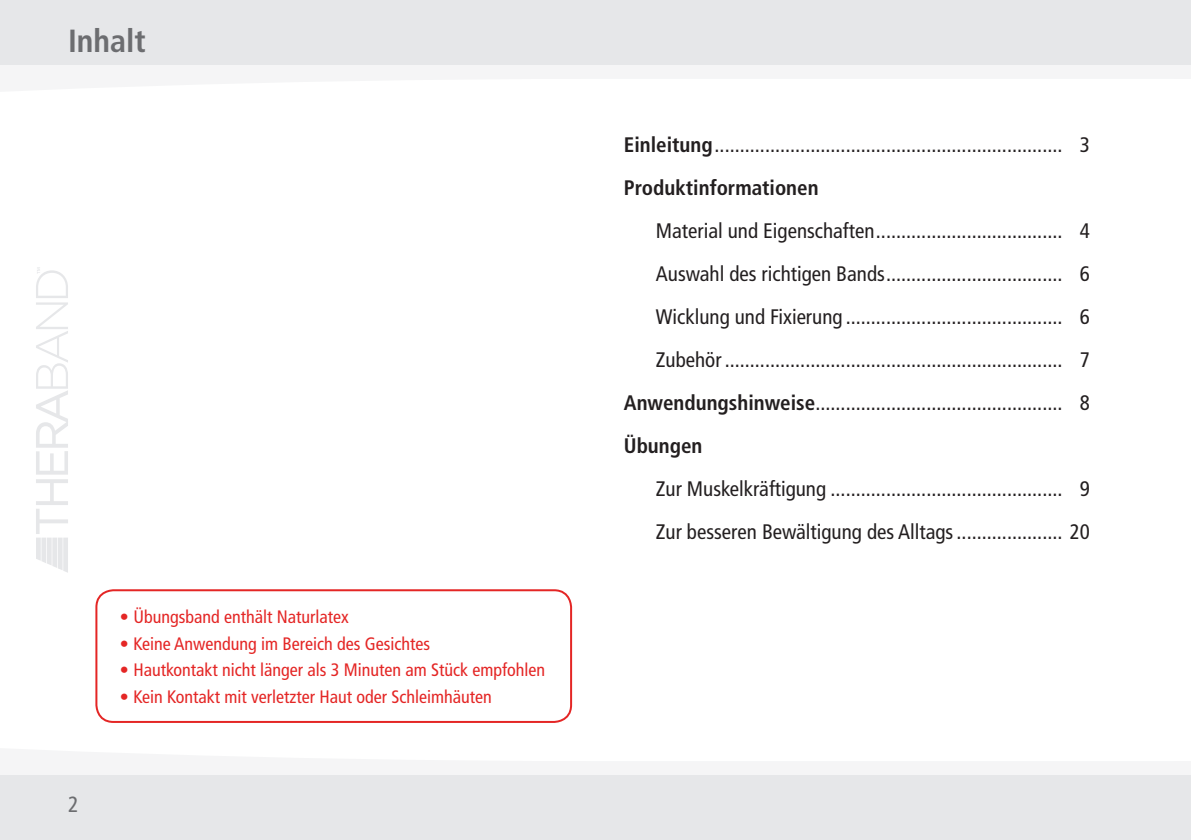
<style>
.page{position:relative;width:1191px;height:840px;background:#fff}
.page>*{position:absolute;margin:0;border:0;box-sizing:border-box;transform-origin:0 0}
.t1{font:700 condensed 32px "Frutiger LT Std";color:#6c6d70}
.t2{font:condensed 22px "Frutiger LT Std";color:#6c6d70}
.t3{font:condensed 21px/43px "Frutiger LT Std";color:#231f20}
.t4{font:700 condensed 21px "Frutiger LT Std";color:#231f20}
.t5{font:condensed 18px "Frutiger LT Std";color:#e42625}
.s1{font-weight:700}
</style>
<div class="page">
<div style="left:0;top:0;width:1191px;height:65px;background:#e6e7e9"></div>
<div style="left:0;top:65px;width:1191px;height:28px;background:#f5f5f6"></div>
<div style="left:0;top:775px;width:1191px;height:64px;background:#e6e7e9"></div>
<div style="left:0;top:746px;width:1191px;height:28px;background:#f5f5f6"></div>
<svg style="left:36px;top:267px;width:32px;height:305px"></svg>
<div style="left:95px;top:589px;width:477px;height:133px;border:2px solid #e42625;border-radius:17px"></div>
<h1 class="t1" style="left:68px;top:22px;width:79px">Inhalt</h1>
<p class="t2" style="left:68px;top:790px;width:12px">2</p>
<p class="t5" style="left:120px;top:606px;width:230px">• Übungsband enthält Naturlatex</p>
<p class="t5" style="left:120px;top:632px;width:312px">• Keine Anwendung im Bereich des Gesichtes</p>
<p class="t5" style="left:120px;top:659px;width:427px">• Hautkontakt nicht länger als 3 Minuten am Stück empfohlen</p>
<p class="t5" style="left:120px;top:685px;width:373px">• Kein Kontakt mit verletzter Haut oder Schleimhäuten</p>
<p class="t3" style="left:624px;top:123px;width:468px"><span class="s1">Einleitung</span>..................................................................... 3<br><span class="s1">Produktinformationen</span></p>
<p class="t3" style="left:656px;top:209px;width:436px">Material und Eigenschaften..................................... 4</p>
<p class="t3" style="left:656px;top:252px;width:436px">Auswahl des richtigen Bands................................... 6</p>
<p class="t3" style="left:656px;top:295px;width:436px">Wicklung und Fixierung ........................................... 6</p>
<p class="t3" style="left:656px;top:338px;width:436px">Zubehör................................................................... 7</p>
<p class="t3" style="left:624px;top:381px;width:468px"><span class="s1">Anwendungshinweise</span>................................................. 8</p>
<p class="t4" style="left:624px;top:433px;width:80px">Übungen</p>
<p class="t3" style="left:656px;top:467px;width:436px">Zur Muskelkräftigung .............................................. 9<br>Zur besseren Bewältigung des Alltags ..................... 20</p>
</div>
